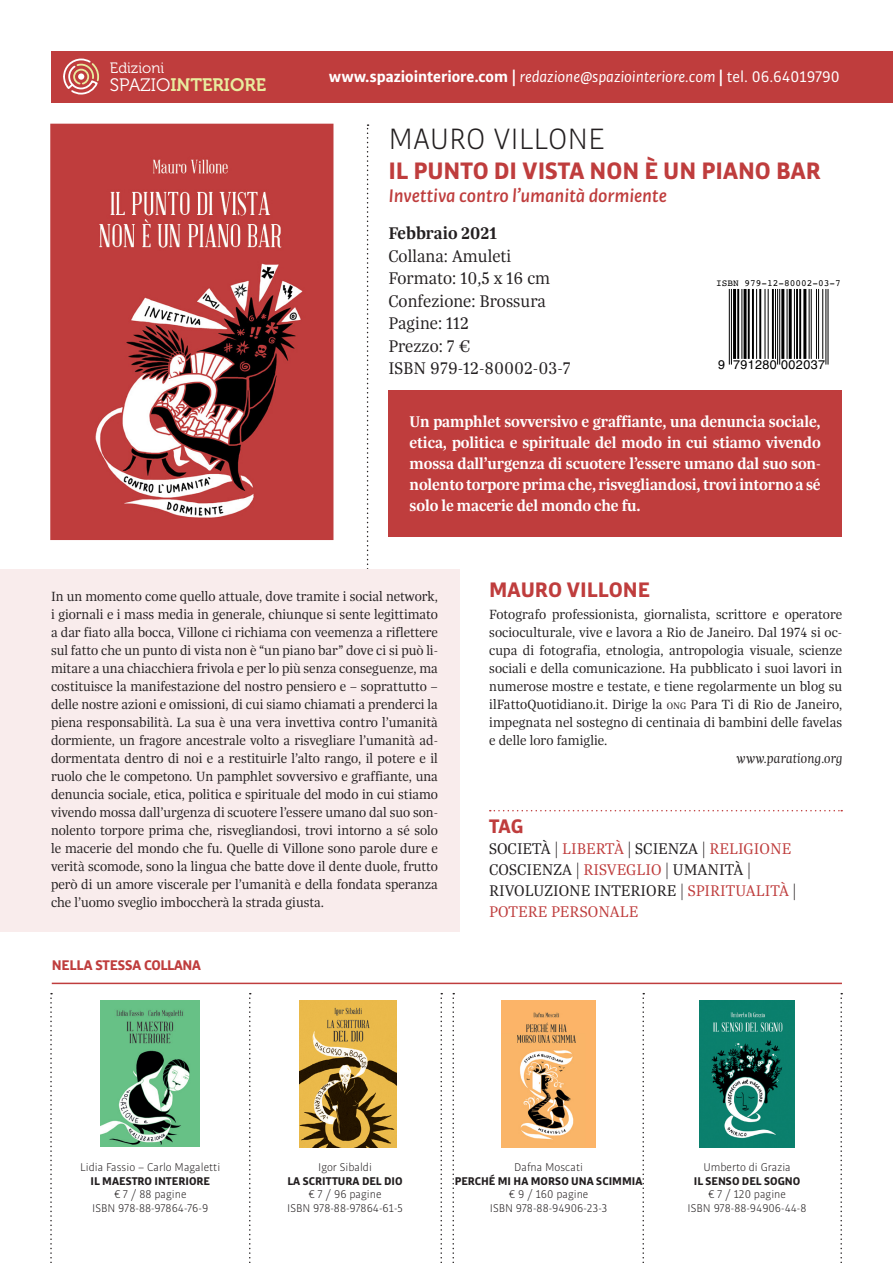
<style>
.page{position:relative;width:893px;height:1263px;background:#fff}
.page>*{position:absolute;margin:0;border:0;box-sizing:border-box;transform-origin:0 0}
.Normale{font:300 31.5px "Bulo";color:#231f20}
.Normale-2{font:700 25.5px "Bulo";color:#bf3d3d}
.Normale-3{font:700 22.5px "Bulo";color:#bf3d3d}
.Normale-4{font:700 21px "Bulo";color:#bf3d3d}
.Normale-5{font:italic 500 19.5px "Bulo";color:#bf3d3d}
.Normale-6{font:300 18px "Trola";color:#231f20}
.t1{font:18px "Museo 700";color:#e8ec9e}
.Normale-7{font:600 18px "Trola";color:#231f20}
.Normale-8{font:600 16.5px/21px "Trola";letter-spacing:-.01em;color:#fff;text-align:justify}
.Normale-9{font:300 16.5px/21px "Trola";color:#231f20}
.Normale-10{font:italic 16.5px "Bulo";color:#fff}
.Normale-11{font:700 15px "Bulo";letter-spacing:-.01em;color:#bf3d3d}
.t2{font:15px "Museo 300";color:#fff}
.Normale-12{font:300 14.25px/18px "Trola";letter-spacing:-.005em;color:#231f20;text-align:justify}
.Normale-13{font:italic 300 14.25px "Trola";color:#231f20}
.t3{font:12.6px "Helvetica";letter-spacing:.025em;color:#000}
.Normale-14{font:300 12px "Bulo";color:#231f20}
.Normale-15{font:700 12px "Bulo";color:#231f20}
.t4{font:9.45px "Courier";color:#000}
.s1{font-family:"Museo 300";color:#fff}
.s2{font-weight:700;font-style:normal}
.s3{font-style:normal}
.s4{font-size:10.05px}
.s5{color:#bf3d3d}
</style>
<div class="page">
<div style="left:388px;top:390px;width:454px;height:147px;background:#bf3d3d"></div>
<div style="left:51px;top:51px;width:842px;height:51px;background:#bf3d3d"></div>
<svg style="left:490px;top:810px;width:352px;height:1px"></svg>
<svg style="left:367px;top:124px;width:2px;height:445px"></svg>
<svg style="left:63px;top:58px;width:36px;height:37px"></svg>
<img style="left:53px;top:127px;width:277px;height:410px">
<div style="left:50px;top:124px;width:283px;height:416px;border:2px solid #bf3d3d"></div>
<img style="left:101px;top:1000px;width:99px;height:146px">
<svg style="left:840px;top:993px;width:2px;height:270px"></svg>
<svg style="left:249px;top:993px;width:2px;height:270px"></svg>
<svg style="left:642px;top:993px;width:2px;height:270px"></svg>
<svg style="left:440px;top:993px;width:2px;height:270px"></svg>
<svg style="left:452px;top:993px;width:2px;height:270px"></svg>
<svg style="left:50px;top:993px;width:2px;height:270px"></svg>
<hr style="left:52px;top:983px;width:790px;height:1px;background:#bf3d3d">
<div style="left:0;top:569px;width:459px;height:362px;background:#f9ecec"></div>
<img style="left:300px;top:1000px;width:97px;height:147px">
<img style="left:699px;top:1000px;width:96px;height:147px">
<img style="left:501px;top:1001px;width:94px;height:146px">
<hr style="left:729px;top:289px;width:1px;height:76px;background:#000">
<hr style="left:731px;top:289px;width:1px;height:76px;background:#000">
<hr style="left:733px;top:289px;width:3px;height:70px;background:#000">
<hr style="left:737px;top:289px;width:2px;height:70px;background:#000">
<hr style="left:741px;top:289px;width:1px;height:70px;background:#000">
<hr style="left:744px;top:289px;width:2px;height:70px;background:#000">
<hr style="left:748px;top:289px;width:2px;height:70px;background:#000">
<hr style="left:752px;top:289px;width:2px;height:70px;background:#000">
<hr style="left:756px;top:289px;width:1px;height:70px;background:#000">
<hr style="left:759px;top:289px;width:2px;height:70px;background:#000">
<hr style="left:765px;top:289px;width:1px;height:70px;background:#000">
<hr style="left:768px;top:289px;width:1px;height:70px;background:#000">
<hr style="left:772px;top:289px;width:2px;height:70px;background:#000">
<hr style="left:775px;top:289px;width:1px;height:70px;background:#000">
<hr style="left:777px;top:289px;width:1px;height:76px;background:#000">
<hr style="left:779px;top:289px;width:1px;height:76px;background:#000">
<hr style="left:781px;top:289px;width:3px;height:70px;background:#000">
<hr style="left:787px;top:289px;width:1px;height:70px;background:#000">
<hr style="left:789px;top:289px;width:3px;height:70px;background:#000">
<hr style="left:794px;top:289px;width:1px;height:70px;background:#000">
<hr style="left:796px;top:289px;width:2px;height:70px;background:#000">
<hr style="left:799px;top:289px;width:2px;height:70px;background:#000">
<hr style="left:803px;top:289px;width:3px;height:70px;background:#000">
<hr style="left:809px;top:289px;width:1px;height:70px;background:#000">
<hr style="left:811px;top:289px;width:1px;height:70px;background:#000">
<hr style="left:816px;top:289px;width:1px;height:70px;background:#000">
<hr style="left:818px;top:289px;width:1px;height:70px;background:#000">
<hr style="left:822px;top:289px;width:1px;height:70px;background:#000">
<hr style="left:825px;top:289px;width:1px;height:76px;background:#000">
<hr style="left:828px;top:289px;width:1px;height:76px;background:#000">
<p class="t2" style="left:110px;top:60px;width:56px">Edizioni</p>
<p class="t1" style="left:110px;top:75px;width:158px"><span class="s1">SPAZIO</span>INTERIORE</p>
<p class="Normale-10" style="left:329px;top:66px;width:512px"><span class="s2">www.spaziointeriore.com |</span> redazione@spaziointeriore.com <span class="s2">|</span> <span class="s3">tel. 06.64019790</span></p>
<p class="Normale" style="left:388px;top:120px;width:218px">MAURO VILLONE</p>
<p class="Normale-2" style="left:388px;top:154px;width:434px">IL PUNTO DI VISTA NON È UN PIANO BAR</p>
<p class="Normale-5" style="left:388px;top:183px;width:280px">Invettiva contro l’umanità dormiente</p>
<p class="Normale-7" style="left:388px;top:221px;width:110px">Febbraio 2021</p>
<p class="Normale-6" style="left:388px;top:244px;width:124px">Collana: Amuleti</p>
<p class="Normale-6" style="left:388px;top:267px;width:163px">Formato: 10,5 x 16 cm</p>
<p class="Normale-6" style="left:388px;top:289px;width:159px">Confezione: Brossura</p>
<p class="Normale-6" style="left:388px;top:312px;width:82px">Pagine: 112</p>
<p class="Normale-6" style="left:388px;top:334px;width:84px">Prezzo: 7 €</p>
<p class="Normale-6" style="left:388px;top:357px;width:184px">ISBN 979-12-80002-03-7</p>
<p class="t4" style="left:716px;top:275px;width:126px">ISBN 979-12-80002-03-7</p>
<p class="t3" style="left:718px;top:355px;width:108px">9 791280 002037</p>
<p class="Normale-8" style="left:410px;top:411px;width:413px">Un pamphlet sovversivo e graffiante, una denuncia sociale, etica, politica e spirituale del modo in cui stiamo vivendo mossa dall’urgenza di scuotere l’essere umano dal suo son&shy;nolento torpore prima che, risvegliandosi, trovi intorno a sé solo le macerie del mondo che fu.</p>
<p class="Normale-12" style="left:51px;top:587px;width:388px">In un momento come quello attuale, dove tramite i social network, i giornali e i mass media in generale, chiunque si sente legittimato a dar fiato alla bocca, Villone ci richiama con veemenza a riflettere sul fatto che un punto di vista non è “un piano bar” dove ci si può li&shy;mitare a una chiacchiera frivola e per lo più senza conseguenze, ma costituisce la manifestazione del nostro pensiero e – soprattutto – delle nostre azioni e omissioni, di cui siamo chiamati a prenderci la piena responsabilità. La sua è una vera invettiva contro l’umanità dormiente, un fragore ancestrale volto a risvegliare l’umanità ad&shy;dormentata dentro di noi e a restituirle l’alto rango, il potere e il ruolo che le competono. Un pamphlet sovversivo e graffiante, una denuncia sociale, etica, politica e spirituale del modo in cui stiamo vivendo mossa dall’urgenza di scuotere l’essere umano dal suo son&shy;nolento torpore prima che, risvegliandosi, trovi intorno a sé solo le macerie del mondo che fu. Quelle di Villone sono parole dure e verità scomode, sono la lingua che batte dove il dente duole, frutto però di un amore viscerale per l’umanità e della fondata speranza che l’uomo sveglio imboccherà la strada giusta.</p>
<p class="Normale-11" style="left:52px;top:955px;width:151px">NELLA STESSA COLLANA</p>
<p class="Normale-3" style="left:489px;top:575px;width:162px">MAURO VILLONE</p>
<p class="Normale-12" style="left:489px;top:605px;width:354px">Fotografo professionista, giornalista, scrittore e operatore socioculturale, vive e lavora a Rio de Janeiro. Dal 1974 si oc&shy;cupa di fotografia, etnologia, antropologia visuale, scienze sociali e della comunicazione. Ha pubblicato i suoi lavori in numerose mostre e testate, e tiene regolarmente un blog su ilFattoQuotidiano.it. Dirige la <span class="s4">ong</span> Para Ti di Rio de Janeiro, impegnata nel sostegno di centinaia di bambini delle favelas e delle loro famiglie.</p>
<p class="Normale-13" style="left:736px;top:749px;width:107px">www.parationg.org</p>
<p class="Normale-4" style="left:489px;top:812px;width:36px">TAG</p>
<p class="Normale-9" style="left:489px;top:837px;width:309px">SOCIETÀ | <span class="s5">LIBERTÀ</span> | SCIENZA | <span class="s5">RELIGIONE<br></span>COSCIENZA | <span class="s5">RISVEGLIO</span> | UMANITÀ |<br>RIVOLUZIONE INTERIORE | <span class="s5">SPIRITUALITÀ</span> |<br><span class="s5">POTERE PERSONALE</span></p>
<p class="Normale-14" style="left:80px;top:1160px;width:141px">Lidia Fassio – Carlo Magaletti</p>
<p class="Normale-15" style="left:90px;top:1173px;width:121px">IL MAESTRO INTERIORE</p>
<p class="Normale-14" style="left:114px;top:1187px;width:74px">€ 7 / 88 pagine</p>
<p class="Normale-14" style="left:92px;top:1201px;width:117px">ISBN 978-88-97864-76-9</p>
<p class="Normale-14" style="left:318px;top:1160px;width:55px">Igor Sibaldi</p>
<p class="Normale-15" style="left:287px;top:1173px;width:117px">LA SCRITTURA DEL DIO</p>
<p class="Normale-14" style="left:309px;top:1187px;width:74px">€ 7 / 96 pagine</p>
<p class="Normale-14" style="left:287px;top:1201px;width:117px">ISBN 978-88-97864-61-5</p>
<p class="Normale-14" style="left:514px;top:1160px;width:70px">Dafna Moscati</p>
<p class="Normale-15" style="left:455px;top:1173px;width:189px">PERCHÉ MI HA MORSO UNA SCIMMIA</p>
<p class="Normale-14" style="left:509px;top:1187px;width:81px">€ 9 / 160 pagine</p>
<p class="Normale-14" style="left:490px;top:1201px;width:119px">ISBN 978-88-94906-23-3</p>
<p class="Normale-14" style="left:703px;top:1160px;width:89px">Umberto di Grazia</p>
<p class="Normale-15" style="left:694px;top:1173px;width:108px">IL SENSO DEL SOGNO</p>
<p class="Normale-14" style="left:708px;top:1187px;width:79px">€ 7 / 120 pagine</p>
<p class="Normale-14" style="left:688px;top:1201px;width:120px">ISBN 978-88-94906-44-8</p>
</div>
